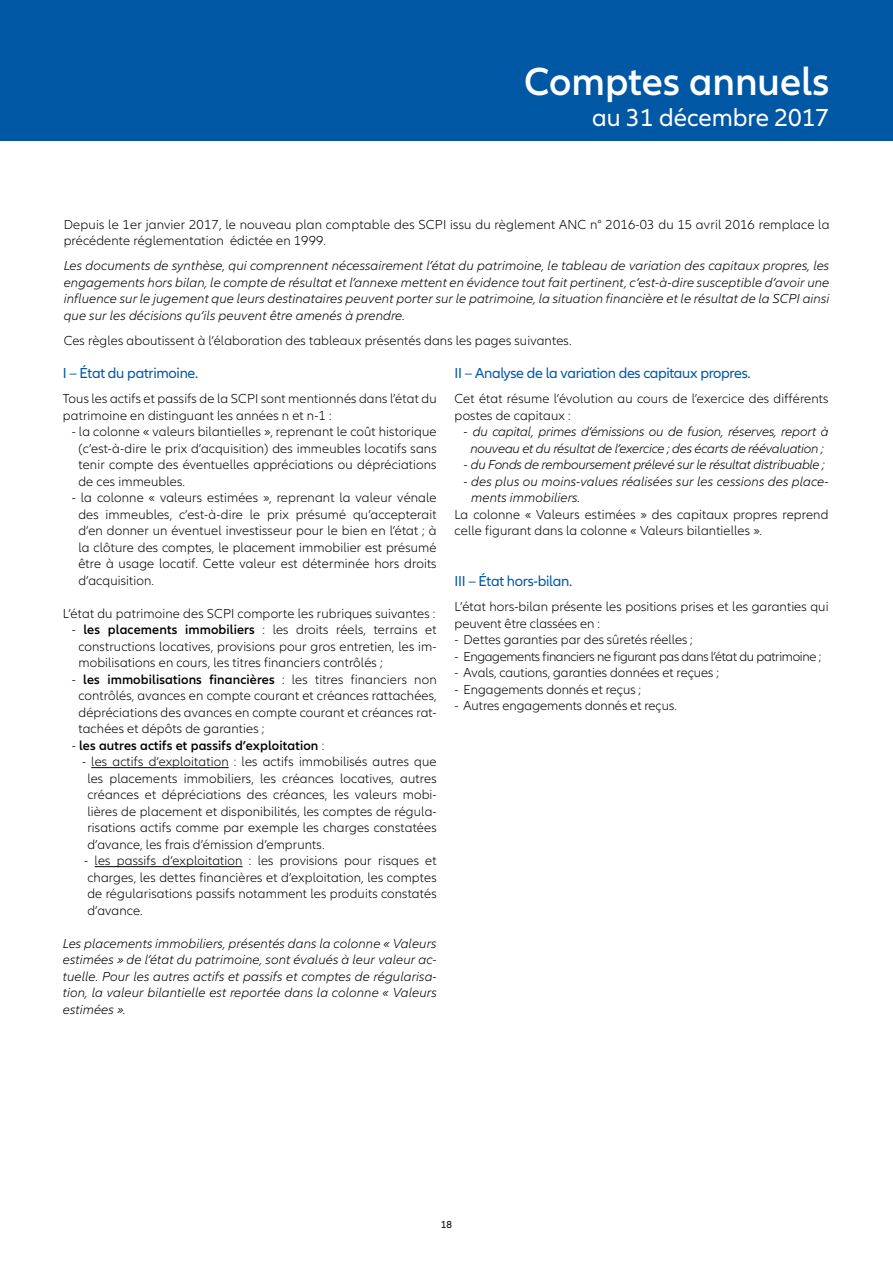
<style>
.page{position:relative;width:893px;height:1263px;background:#fff}
.page>*{position:absolute;margin:0;border:0;box-sizing:border-box;transform-origin:0 0}
.t1{font:600 40.5px "Allianz Neo";color:#fff}
.t2{font:25.5px "Allianz Neo";color:#fff}
.t3{font:15px "Allianz Neo";letter-spacing:-.02em;color:#0058a4}
.t4{font:300 13.5px/16.5px "Allianz Neo";letter-spacing:.01em;color:#000;text-align:justify}
.t5{font:italic 300 13.5px/16.5px "Allianz Neo";color:#000;text-align:justify}
.t6{font:300 13.5px "Allianz Neo";letter-spacing:-.025em;color:#000}
.t7{font:600 13.5px "Allianz Neo";letter-spacing:.01em;color:#000}
.t8{font:10.5px "Allianz Neo";color:#000}
.s1{font-weight:600}
.s2{font-weight:300}
</style>
<div class="page">
<div style="left:0;top:0;width:893px;height:140px;background:#0058a4"></div>
<hr style="left:91px;top:767px;width:138px;height:1px;background:#000">
<hr style="left:95px;top:866px;width:148px;height:1px;background:#000">
<h1 class="t1" style="left:524px;top:58px;width:307px">Comptes annuels</h1>
<h2 class="t2" style="left:592px;top:103px;width:239px">au 31 décembre 2017</h2>
<p class="t4" style="left:64px;top:216px;width:506px">Depuis le 1er janvier 2017, le nouveau plan comptable des SCPI issu du règlement ANC</p>
<p class="t4" style="left:590px;top:216px;width:241px">n° 2016-03 du 15 avril 2016 remplace la</p>
<p class="t4" style="left:64px;top:233px;width:264px">précédente réglementation édictée en 1999.</p>
<p class="t5" style="left:64px;top:258px;width:767px">Les documents de synthèse, qui comprennent nécessairement l’état du patrimoine, le tableau de variation des capitaux propres, les engagements hors bilan, le compte de résultat et l’annexe mettent en évidence tout fait pertinent, c’est-à-dire susceptible d’avoir une influence sur le jugement que leurs destinataires peuvent porter sur le patrimoine, la situation financière et le résultat de la SCPI ainsi que sur les décisions qu’ils peuvent être amenés à prendre.</p>
<p class="t4" style="left:64px;top:332px;width:509px">Ces règles aboutissent à l’élaboration des tableaux présentés dans les pages suivantes.</p>
<p class="t3" style="left:63px;top:365px;width:137px">I – État du patrimoine.</p>
<p class="t4" style="left:63px;top:391px;width:375px">Tous les actifs et passifs de la SCPI sont mentionnés dans l’état du patrimoine en distinguant les années n et n-1 :</p>
<p class="t4" style="left:78px;top:424px;width:360px;text-indent:-7px">- la colonne « valeurs bilantielles », reprenant le coût historique (c’est-à-dire le prix d’acquisition) des immeubles locatifs sans tenir compte des éventuelles appréciations ou dépréciations de ces immeubles.</p>
<p class="t4" style="left:78px;top:490px;width:360px;text-indent:-7px">- la colonne « valeurs estimées », reprenant la valeur vénale des immeubles, c’est-à-dire le prix présumé qu’accepterait d’en donner un éventuel investisseur pour le bien en l’état ; à la clôture des comptes, le placement immobilier est présumé être à usage locatif. Cette valeur est déterminée hors droits d’acquisition.</p>
<p class="t4" style="left:63px;top:605px;width:374px">L’état du patrimoine des SCPI comporte les rubriques suivantes :</p>
<p class="t4" style="left:78px;top:622px;width:360px;text-indent:-7px">- <span class="s1">les placements immobiliers</span> : les droits réels, terrains et constructions locatives, provisions pour gros entretien, les im&shy;mobilisations en cours, les titres financiers contrôlés ;</p>
<p class="t4" style="left:78px;top:671px;width:360px;text-indent:-7px">- <span class="s1">les immobilisations financières</span> : les titres financiers non contrôlés, avances en compte courant et créances rattachées, dépréciations des avances en compte courant et créances rat&shy;tachées et dépôts de garanties ;</p>
<p class="t7" style="left:72px;top:737px;width:254px"><span class="s2">-</span> les autres actifs et passifs d’exploitation <span class="s2">:</span></p>
<p class="t4" style="left:87px;top:754px;width:351px;text-indent:-5px">- les actifs d’exploitation : les actifs immobilisés autres que les placements immobiliers, les créances locatives, autres créances et dépréciations des créances, les valeurs mobi&shy;lières de placement et disponibilités, les comptes de régula&shy;risations actifs comme par exemple les charges constatées d’avance, les frais d’émission d’emprunts.</p>
<p class="t4" style="left:84px;top:853px;width:354px">- les passifs d’exploitation : les provisions pour risques et charges, les dettes financières et d’exploitation, les comptes de régularisations passifs notamment les produits constatés d’avance.</p>
<p class="t5" style="left:63px;top:935px;width:375px">Les placements immobiliers, présentés dans la colonne « Valeurs estimées » de l’état du patrimoine, sont évalués à leur valeur ac&shy;tuelle. Pour les autres actifs et passifs et comptes de régularisa&shy;tion, la valeur bilantielle est reportée dans la colonne « Valeurs estimées ».</p>
<p class="t3" style="left:455px;top:365px;width:297px">II – Analyse de la variation des capitaux propres.</p>
<p class="t4" style="left:455px;top:391px;width:375px">Cet état résume l’évolution au cours de l’exercice des différents postes de capitaux :</p>
<p class="t5" style="left:464px;top:424px;width:366px;text-align:center">- du capital, primes d’émissions ou de fusion, réserves, report à nouveau et du résultat de l’exercice ; des écarts de réévaluation ;</p>
<p class="t5" style="left:464px;top:457px;width:363px">- du Fonds de remboursement prélevé sur le résultat distribuable ;</p>
<p class="t5" style="left:471px;top:473px;width:359px;text-indent:-8px">- des plus ou moins-values réalisées sur les cessions des place&shy;ments immobiliers.</p>
<p class="t4" style="left:455px;top:506px;width:375px">La colonne « Valeurs estimées » des capitaux propres reprend celle figurant dans la colonne « Valeurs bilantielles ».</p>
<p class="t3" style="left:455px;top:573px;width:119px">III – État hors-bilan.</p>
<p class="t4" style="left:455px;top:599px;width:375px">L’état hors-bilan présente les positions prises et les garanties qui peuvent être classées en :</p>
<p class="t4" style="left:455px;top:632px;width:240px">- Dettes garanties par des sûretés réelles ;</p>
<p class="t6" style="left:455px;top:649px;width:368px">- Engagements financiers ne figurant pas dans l’état du patrimoine ;</p>
<p class="t4" style="left:455px;top:665px;width:266px">- Avals, cautions, garanties données et reçues ;</p>
<p class="t4" style="left:455px;top:681px;width:188px">- Engagements donnés et reçus ;</p>
<p class="t4" style="left:455px;top:698px;width:224px">- Autres engagements donnés et reçus.</p>
<p class="t8" style="left:441px;top:1219px;width:13px">18</p>
</div>
